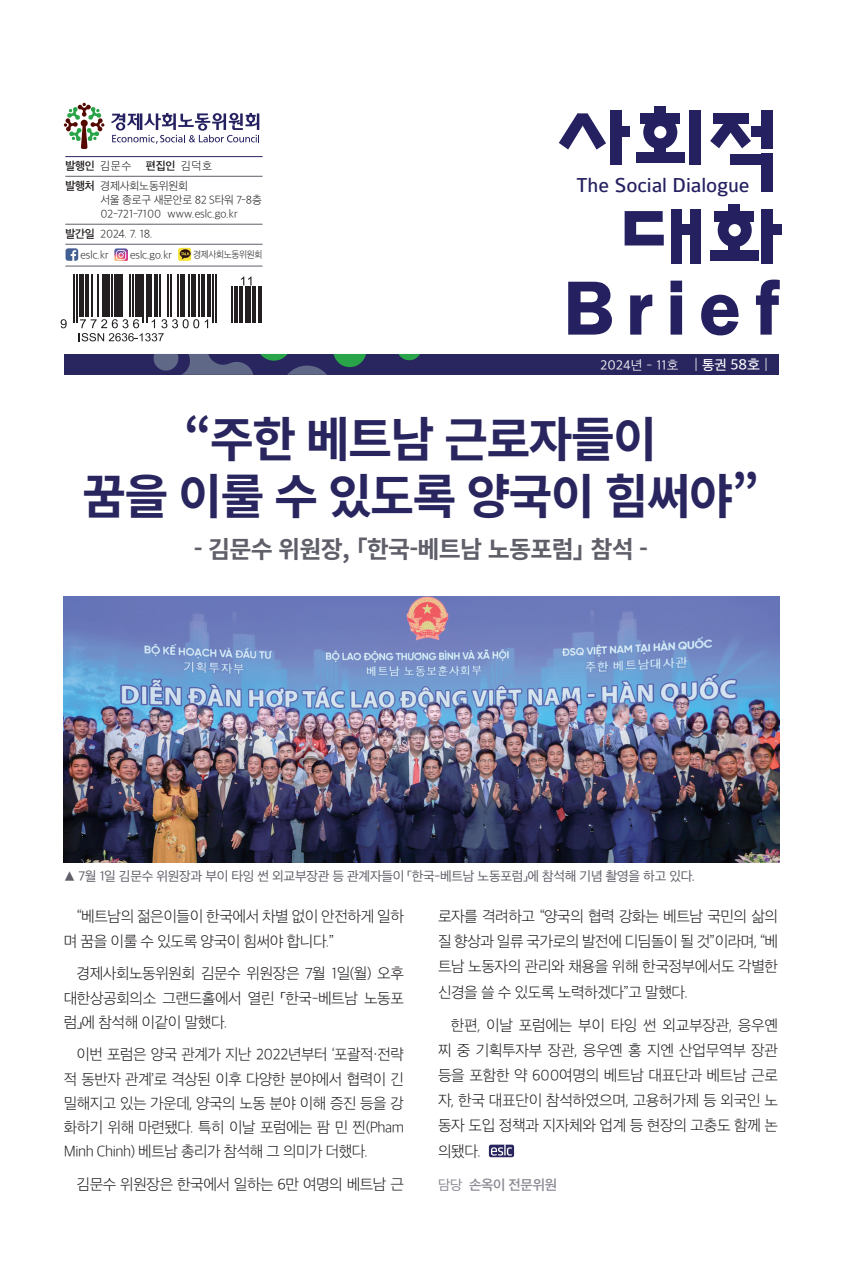
<style>
.page{position:relative;width:842px;height:1276px;background:#fff}
.page>*{position:absolute;margin:0;border:0;box-sizing:border-box;transform-origin:0 0}
.t1{font:700 48px "Noto Sans KR";letter-spacing:-.04em;color:#29255e}
.t2{font:700 24px "Noto Sans KR";letter-spacing:-.03em;color:#5f5f69}
.t3{font:21.6px "Colaborate";letter-spacing:-.01em;color:#252161}
.본문{font:200 15.75px/25px "Apple SD Gothic Neo";letter-spacing:-.03em;color:#231f20;text-align:justify}
.t4{font:500 15px "Apple SD Gothic Neo";color:#fff}
.본문-2{font:600 14.25px "Apple SD Gothic Neo";letter-spacing:-.02em;color:#898a93}
.본문-3{font:13.5px "Apple SD Gothic Neo";letter-spacing:-.02em;color:#5f5f69}
.t5{font:300 13.5px "Apple SD Gothic Neo";letter-spacing:.02em;color:#fff}
.t6{font:200 11.55px "Apple SD Gothic Neo";letter-spacing:-.02em;color:#231f20}
.t7{font:200 11.55px "Apple SD Gothic Neo";color:#231f20}
.t8{font:600 11.55px "Apple SD Gothic Neo";letter-spacing:-.02em;color:#231f20}
.t9{font:200 11.25px "Apple SD Gothic Neo";color:#231f20}
.t10{font:200 9.75px "Apple SD Gothic Neo";letter-spacing:-.04em;color:#231f20;scale:.95 1}
.s1{font-weight:200}
.s2{font-weight:600}
.s3{font-weight:200;font-size:15.75px}
.s4{font-size:14.25px}
.s5{font-weight:400}
</style>
<div class="page">
<div style="left:610px;top:111px;width:12px;height:54px;background:#252161"></div>
<svg style="left:559px;top:113px;width:47px;height:37px"></svg>
<svg style="left:710px;top:113px;width:41px;height:35px"></svg>
<div style="left:689px;top:111px;width:11px;height:54px;background:#252161"></div>
<div style="left:761px;top:111px;width:12px;height:38px;background:#252161"></div>
<div style="left:761px;top:154px;width:12px;height:38px;background:#252161"></div>
<div style="left:761px;top:209px;width:12px;height:54px;background:#252161"></div>
<div style="left:728px;top:205px;width:12px;height:14px;background:#252161"></div>
<div style="left:728px;top:242px;width:12px;height:15px;background:#252161"></div>
<div style="left:690px;top:209px;width:10px;height:54px;background:#252161"></div>
<div style="left:671px;top:209px;width:11px;height:54px;background:#252161"></div>
<div style="left:710px;top:250px;width:48px;height:11px;background:#252161"></div>
<div style="left:714px;top:211px;width:40px;height:10px;background:#252161"></div>
<div style="left:766px;top:224px;width:15px;height:11px;background:#252161"></div>
<div style="left:678px;top:224px;width:15px;height:11px;background:#252161"></div>
<svg style="left:718px;top:221px;width:34px;height:26px"></svg>
<div style="left:654px;top:107px;width:12px;height:14px;background:#252161"></div>
<div style="left:654px;top:144px;width:12px;height:15px;background:#252161"></div>
<div style="left:636px;top:152px;width:48px;height:11px;background:#252161"></div>
<div style="left:730px;top:154px;width:36px;height:10px;background:#252161"></div>
<div style="left:640px;top:113px;width:40px;height:11px;background:#252161"></div>
<div style="left:713px;top:113px;width:35px;height:11px;background:#252161"></div>
<div style="left:751px;top:126px;width:18px;height:11px;background:#252161"></div>
<div style="left:613px;top:126px;width:17px;height:11px;background:#252161"></div>
<svg style="left:625px;top:211px;width:39px;height:34px"></svg>
<svg style="left:643px;top:124px;width:34px;height:25px"></svg>
<svg style="left:568px;top:282px;width:44px;height:53px"></svg>
<svg style="left:630px;top:295px;width:22px;height:40px"></svg>
<svg style="left:670px;top:281px;width:12px;height:54px"></svg>
<svg style="left:701px;top:295px;width:37px;height:40px"></svg>
<svg style="left:756px;top:279px;width:24px;height:56px"></svg>
<div style="left:64px;top:354px;width:714px;height:21px;background:#29255e"></div>
<svg style="left:153px;top:354px;width:267px;height:21px"></svg>
<svg style="left:64px;top:103px;width:40px;height:46px"></svg>
<svg style="left:111px;top:113px;width:148px;height:31px"></svg>
<svg style="left:66px;top:248px;width:12px;height:13px"></svg>
<svg style="left:115px;top:248px;width:13px;height:13px"></svg>
<svg style="left:178px;top:248px;width:13px;height:13px"></svg>
<hr style="left:65px;top:156px;width:198px;height:1px;background:#29255e">
<hr style="left:65px;top:266px;width:198px;height:1px;background:#5f5f69">
<hr style="left:65px;top:176px;width:198px;height:1px;background:#5f5f69">
<hr style="left:65px;top:224px;width:198px;height:1px;background:#5f5f69">
<hr style="left:65px;top:244px;width:198px;height:1px;background:#5f5f69">
<hr style="left:73px;top:274px;width:2px;height:49px;background:#231f20">
<hr style="left:76px;top:274px;width:2px;height:49px;background:#231f20">
<div style="left:79px;top:274px;width:5px;height:42px;background:#231f20"></div>
<hr style="left:85px;top:274px;width:3px;height:42px;background:#231f20">
<hr style="left:92px;top:274px;width:1px;height:42px;background:#231f20">
<hr style="left:98px;top:274px;width:1px;height:42px;background:#231f20">
<hr style="left:102px;top:274px;width:3px;height:42px;background:#231f20">
<hr style="left:107px;top:274px;width:3px;height:42px;background:#231f20">
<hr style="left:111px;top:274px;width:2px;height:42px;background:#231f20">
<div style="left:114px;top:274px;width:6px;height:42px;background:#231f20"></div>
<hr style="left:122px;top:274px;width:1px;height:42px;background:#231f20">
<hr style="left:129px;top:274px;width:2px;height:42px;background:#231f20">
<hr style="left:132px;top:274px;width:2px;height:42px;background:#231f20">
<div style="left:135px;top:274px;width:6px;height:42px;background:#231f20"></div>
<svg style="left:61px;top:319px;width:6px;height:9px"></svg>
<hr style="left:143px;top:274px;width:1px;height:49px;background:#231f20">
<hr style="left:146px;top:274px;width:1px;height:49px;background:#231f20">
<hr style="left:149px;top:274px;width:3px;height:42px;background:#231f20">
<hr style="left:155px;top:274px;width:3px;height:42px;background:#231f20">
<hr style="left:159px;top:274px;width:2px;height:42px;background:#231f20">
<hr style="left:167px;top:274px;width:1px;height:42px;background:#231f20">
<hr style="left:170px;top:274px;width:1px;height:42px;background:#231f20">
<hr style="left:177px;top:274px;width:2px;height:42px;background:#231f20">
<div style="left:180px;top:274px;width:5px;height:42px;background:#231f20"></div>
<hr style="left:188px;top:274px;width:1px;height:42px;background:#231f20">
<hr style="left:191px;top:274px;width:4px;height:42px;background:#231f20">
<hr style="left:198px;top:274px;width:2px;height:42px;background:#231f20">
<hr style="left:201px;top:274px;width:3px;height:42px;background:#231f20">
<hr style="left:207px;top:274px;width:3px;height:42px;background:#231f20">
<svg style="left:205px;top:319px;width:3px;height:9px"></svg>
<hr style="left:212px;top:274px;width:2px;height:49px;background:#231f20">
<hr style="left:215px;top:274px;width:2px;height:49px;background:#231f20">
<hr style="left:232px;top:286px;width:1px;height:37px;background:#231f20">
<hr style="left:235px;top:286px;width:3px;height:37px;background:#231f20">
<hr style="left:239px;top:286px;width:3px;height:37px;background:#231f20">
<hr style="left:245px;top:286px;width:3px;height:37px;background:#231f20">
<hr style="left:250px;top:286px;width:1px;height:37px;background:#231f20">
<hr style="left:253px;top:286px;width:3px;height:37px;background:#231f20">
<hr style="left:259px;top:286px;width:3px;height:37px;background:#231f20">
<svg style="left:241px;top:276px;width:10px;height:9px"></svg>
<svg style="left:79px;top:319px;width:120px;height:22px"></svg>
<svg style="left:489px;top:1144px;width:25px;height:13px"></svg>
<svg style="left:491px;top:1144px;width:21px;height:11px"></svg>
<img style="left:63px;top:596px;width:716px;height:266px">
<p class="t8" style="left:65px;top:158px;width:68px">발행인 <span class="s1">김문수</span></p>
<p class="t8" style="left:146px;top:158px;width:68px">편집인 <span class="s1">김덕호</span></p>
<p class="t6" style="left:65px;top:178px;width:124px"><span class="s2">발행처</span> 경제사회노동위원회</p>
<p class="t6" style="left:100px;top:192px;width:163px">서울 종로구 새문안로 82 S타워 7-8층</p>
<p class="t7" style="left:100px;top:205px;width:139px">02-721-7100 www.eslc.go.kr</p>
<p class="t6" style="left:65px;top:225px;width:89px"><span class="s2">발간일</span> 2024. 7. 18.</p>
<p class="t9" style="left:81px;top:246px;width:30px">eslc.kr</p>
<p class="t9" style="left:130px;top:246px;width:44px">eslc.go.kr</p>
<p class="t10" style="left:193px;top:248px;width:74px">경제사회노동위원회</p>
<p class="t3" style="left:577px;top:174px;width:174px">The Social Dialogue</p>
<p class="t5" style="left:600px;top:356px;width:80px">2024년 - 11호</p>
<p class="t4" style="left:694px;top:354px;width:76px"><span class="s3">|</span> <span class="s4">통권</span> 58호 <span class="s3">|</span></p>
<p class="t1" style="left:184px;top:412px;width:475px">“주한 베트남 근로자들이</p>
<p class="t1" style="left:82px;top:469px;width:678px">꿈을 이룰 수 있도록 양국이 힘써야”</p>
<p class="t2" style="left:194px;top:536px;width:456px">- 김문수 위원장, 「한국-베트남 노동포럼」참석 -</p>
<p class="본문-3" style="left:64px;top:867px;width:633px">▲ 7월 1일 김문수 위원장과 부이 타잉 썬 외교부장관 등 관계자들이 「한국-베트남 노동포럼」에 참석해 기념 촬영을 하고 있다.</p>
<p class="본문" style="left:64px;top:903px;width:342px;line-height:24.2px;text-indent:13px">“베트남의 젊은이들이 한국에서 차별 없이 안전하게 일하 며 꿈을 이룰 수 있도록 양국이 힘써야 합니다.”</p>
<p class="본문" style="left:64px;top:960px;width:342px;line-height:24.2px;text-indent:13px">경제사회노동위원회 김문수 위원장은 7월 1일(월) 오후 대한상공회의소 그랜드홀에서 열린 「한국-베트남 노동포 럼」에 참석해 이같이 말했다.</p>
<p class="본문" style="left:64px;top:1041px;width:342px;line-height:24.2px;text-indent:13px">이번 포럼은 양국 관계가 지난 2022년부터 ‘포괄적·전략 적 동반자 관계’로 격상된 이후 다양한 분야에서 협력이 긴 밀해지고 있는 가운데, 양국의 노동 분야 이해 증진 등을 강 화하기 위해 마련됐다. 특히 이날 포럼에는 팜 민 찐(Pham Minh Chinh) 베트남 총리가 참석해 그 의미가 더했다.</p>
<p class="본문" style="left:77px;top:1170px;width:329px">김문수 위원장은 한국에서 일하는 6만 여명의 베트남 근</p>
<p class="본문" style="left:438px;top:903px;width:342px">로자를 격려하고 “양국의 협력 강화는 베트남 국민의 삶의 질 향상과 일류 국가로의 발전에 디딤돌이 될 것”이라며, “베 트남 노동자의 관리와 채용을 위해 한국정부에서도 각별한 신경을 쓸 수 있도록 노력하겠다”고 말했다.</p>
<p class="본문" style="left:438px;top:1011px;width:342px;text-indent:13px">한편, 이날 포럼에는 부이 타잉 썬 외교부장관, 응우옌 찌 중 기획투자부 장관, 응우옌 홍 지엔 산업무역부 장관 등을 포함한 약 600여명의 베트남 대표단과 베트남 근로 자, 한국 대표단이 참석하였으며, 고용허가제 등 외국인 노 동자 도입 정책과 지자체와 업계 등 현장의 고충도 함께 논 의됐다.</p>
<p class="본문-2" style="left:438px;top:1174px;width:121px"><span class="s5">담당</span> 손옥이 전문위원</p>
</div>
